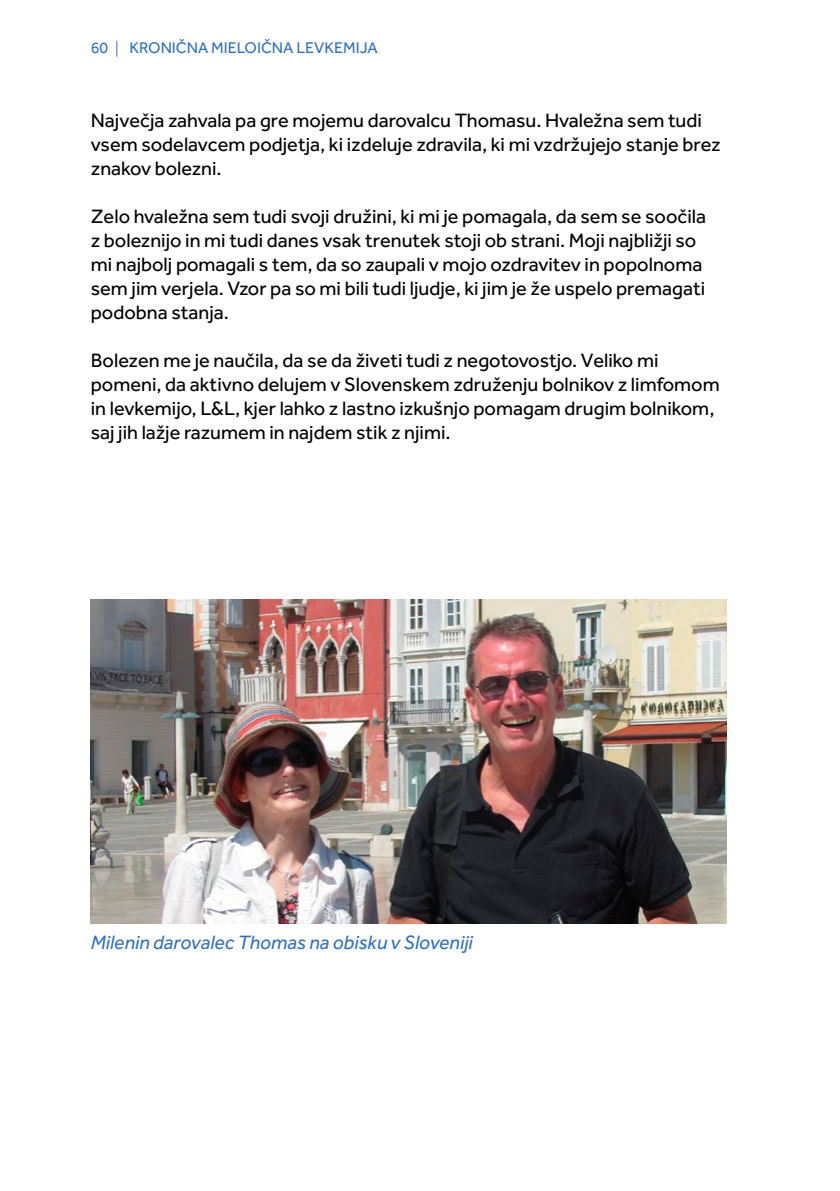
<style>
.page{position:relative;width:840px;height:1191px;background:#fff}
.page>*{position:absolute;margin:0;border:0;box-sizing:border-box;transform-origin:0 0}
.t1{font:20px/24px "Effra";color:#000}
.t2{font:italic 20px "Effra";color:#3671b8}
.t3{font:16px "Effra";color:#3671b8}
</style>
<div class="page">
<svg style="left:116px;top:41px;width:1px;height:16px"></svg>
<img style="left:91px;top:599px;width:635px;height:324px">
<p class="t3" style="left:91px;top:38px;width:19px">60</p>
<p class="t3" style="left:129px;top:38px;width:250px">KRONIČNA MIELOIČNA LEVKEMIJA</p>
<p class="t1" style="left:91px;top:108px;width:631px">Največja zahvala pa gre mojemu darovalcu Thomasu. Hvaležna sem tudi vsem sodelavcem podjetja, ki izdeluje zdravila, ki mi vzdržujejo stanje brez znakov bolezni.</p>
<p class="t1" style="left:91px;top:204px;width:616px">Zelo hvaležna sem tudi svoji družini, ki mi je pomagala, da sem se soočila z boleznijo in mi tudi danes vsak trenutek stoji ob strani. Moji najbližji so mi najbolj pomagali s tem, da so zaupali v mojo ozdravitev in popolnoma sem jim verjela. Vzor pa so mi bili tudi ljudje, ki jim je že uspelo premagati podobna stanja.</p>
<p class="t1" style="left:91px;top:348px;width:630px">Bolezen me je naučila, da se da živeti tudi z negotovostjo. Veliko mi pomeni, da aktivno delujem v Slovenskem združenju bolnikov z limfomom in levkemijo, L&amp;L, kjer lahko z lastno izkušnjo pomagam drugim bolnikom, saj jih lažje razumem in najdem stik z njimi.</p>
<p class="t2" style="left:91px;top:930px;width:383px">Milenin darovalec Thomas na obisku v Sloveniji</p>
</div>
